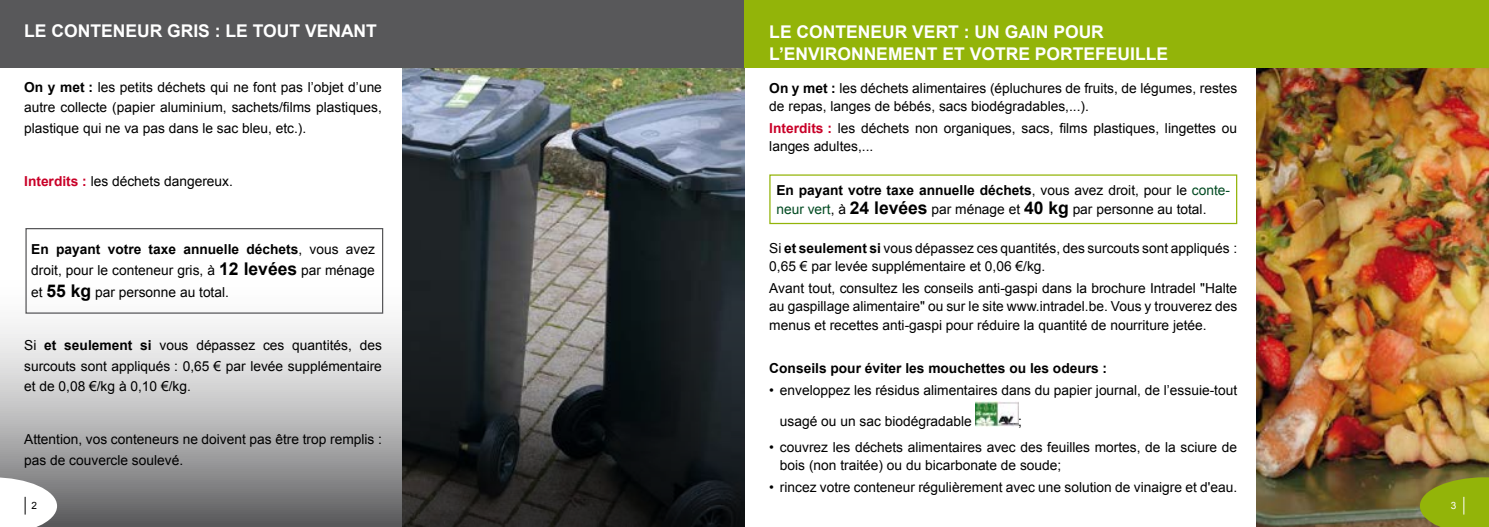
<style>
.page{position:relative;width:1489px;height:527px;background:#fff}
.page>*{position:absolute;margin:0;border:0;box-sizing:border-box;transform-origin:0 0}
.t1{font:700 17.5px/22.6px "Arial";color:#fff}
.t2{font:13.75px/18.1px "Arial";color:#000}
.t3{font:700 13.75px "Arial";color:#000}
.t4{font:10px "Arial";color:#000}
.t5{font:10px "Arial";color:#fff}
.s1{font-weight:700}
.s2{font-weight:700;color:#c90028}
.s3{font-weight:700;font-size:17.5px}
.s4{color:#004a21}
</style>
<div class="page">
<svg style="left:0;top:67px;width:402px;height:459px"></svg>
<img style="left:1256px;top:67px;width:232px;height:459px">
<img style="left:402px;top:67px;width:342px;height:459px">
<div style="left:0;top:0;width:744px;height:67px;background:#58585a"></div>
<div style="left:744px;top:0;width:744px;height:67px;background:#93b409"></div>
<svg style="left:0;top:477px;width:57px;height:49px"></svg>
<div style="left:769px;top:174px;width:468px;height:50px;border:1px solid #93b409"></div>
<img style="left:975px;top:401px;width:43px;height:25px">
<div style="left:25px;top:228px;width:358px;height:85px;border:1px solid #58585a"></div>
<svg style="left:1419px;top:477px;width:69px;height:49px;background:#8fa713"></svg>
<p class="t1" style="left:24px;top:20px;width:354px">LE CONTENEUR GRIS : LE TOUT VENANT</p>
<p class="t2" style="left:24px;top:76px;width:359px;line-height:20.8px;text-align:justify"><span class="s1">On y met :</span> les petits déchets qui ne font pas l’objet d’une autre collecte (papier aluminium, sachets/films plastiques, plastique qui ne va pas dans le sac bleu, etc.).</p>
<p class="t2" style="left:24px;top:172px;width:210px"><span class="s2">Interdits :</span> les déchets dangereux.</p>
<p class="t2" style="left:31px;top:238px;width:345px;line-height:21.8px;text-align:justify"><span class="s1">En payant votre taxe annuelle déchets</span>, vous avez droit, pour le conteneur gris, à <span class="s3">12 levées</span> par ménage et <span class="s3">55 kg</span> par personne au total.</p>
<p class="t2" style="left:24px;top:334px;width:359px;line-height:20.8px;text-align:justify">Si <span class="s1">et seulement si</span> vous dépassez ces quantités, des surcouts sont appliqués : 0,65 € par levée supplémentaire et de 0,08 €/kg à 0,10 €/kg.</p>
<p class="t2" style="left:24px;top:428px;width:359px;line-height:20.8px">Attention, vos conteneurs ne doivent pas être trop remplis : pas de couvercle soulevé.</p>
<p class="t4" style="left:32px;top:499px;width:7px">2</p>
<p class="t1" style="left:769px;top:21px;width:400px">LE CONTENEUR VERT : UN GAIN POUR<br>L’ENVIRONNEMENT ET VOTRE PORTEFEUILLE</p>
<p class="t2" style="left:769px;top:79px;width:469px"><span class="s1">On y met :</span> les déchets alimentaires (épluchures de fruits, de légumes, restes de repas, langes de bébés, sacs biodégradables,...).</p>
<p class="t2" style="left:769px;top:119px;width:469px"><span class="s2">Interdits :</span> les déchets non organiques, sacs, films plastiques, lingettes ou langes adultes,...</p>
<p class="t2" style="left:776px;top:180px;width:455px;line-height:19.1px"><span class="s1">En payant votre taxe annuelle déchets</span>, vous avez droit, pour le <span class="s4">conte&shy;neur vert</span>, à <span class="s3">24 levées</span> par ménage et <span class="s3">40 kg</span> par personne au total.</p>
<p class="t2" style="left:769px;top:239px;width:469px">Si <span class="s1">et seulement si</span> vous dépassez ces quantités, des surcouts sont appliqués :<br>0,65 € par levée supplémentaire et 0,06 €/kg.</p>
<p class="t2" style="left:769px;top:279px;width:469px;text-align:justify">Avant tout, consultez les conseils anti-gaspi dans la brochure Intradel "Halte au gaspillage alimentaire" ou sur le site www.intradel.be. Vous y trouverez des menus et recettes anti-gaspi pour réduire la quantité de nourriture jetée.</p>
<p class="t3" style="left:769px;top:358px;width:339px">Conseils pour éviter les mouchettes ou les odeurs :</p>
<p class="t2" style="left:769px;top:380px;width:469px">• enveloppez les résidus alimentaires dans du papier journal, de l’essuie-tout</p>
<p class="t2" style="left:780px;top:412px;width:193px">usagé ou un sac biodégradable</p>
<p class="t2" style="left:1018px;top:412px;width:5px">;</p>
<p class="t2" style="left:780px;top:437px;width:459px;text-indent:-11px">• couvrez les déchets alimentaires avec des feuilles mortes, de la sciure de bois (non traitée) ou du bicarbonate de soude;</p>
<p class="t2" style="left:769px;top:477px;width:469px">• rincez votre conteneur régulièrement avec une solution de vinaigre et d'eau.</p>
<p class="t5" style="left:1450px;top:499px;width:7px">3</p>
</div>
